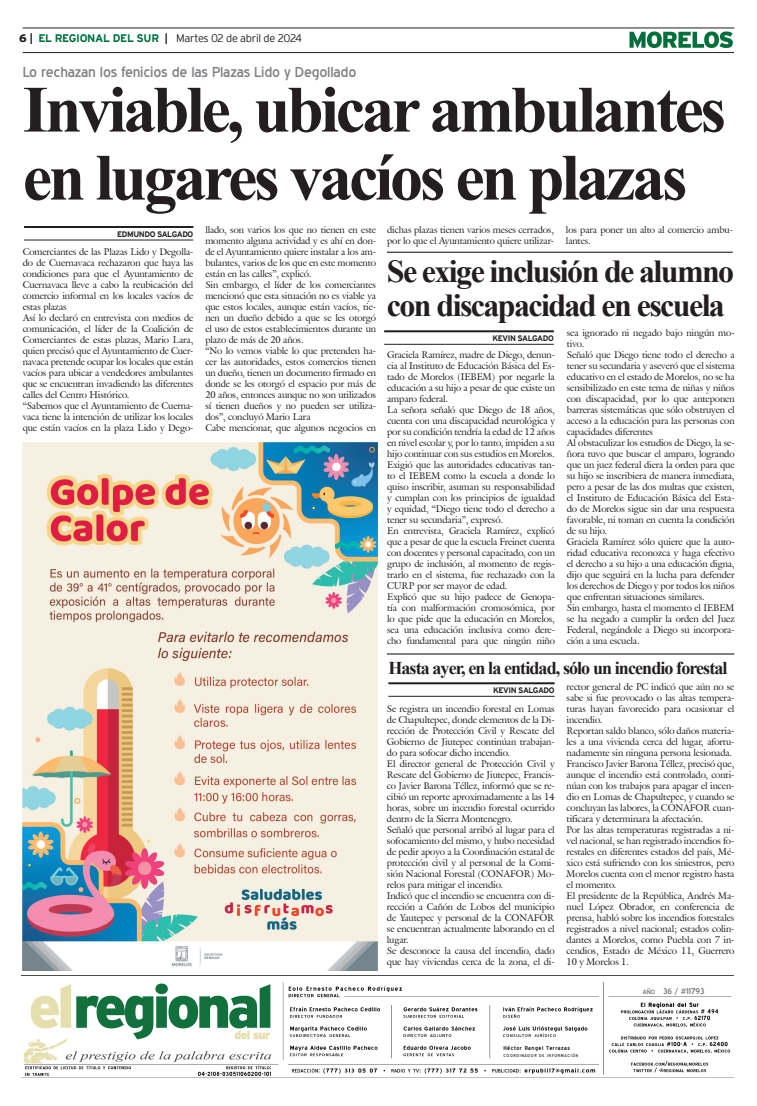
<style>
.page{position:relative;width:757px;height:1106px;background:#fff}
.page>*{position:absolute;margin:0;border:0;box-sizing:border-box;transform-origin:0 0}
.t1{font:700 66px/68px "Times New Roman";letter-spacing:-.05em;color:#231f20}
.t2{font:700 32px/34px "Times New Roman";letter-spacing:-.05em;color:#231f20}
.t3{font:700 18px "Times New Roman";letter-spacing:-.05em;color:#231f20}
.t4{font:14px "Blue Highway";letter-spacing:-.015em;color:#808285;scale:1.05 1}
.t5{font:300 11px "Interstate";letter-spacing:-.025em;color:#231f20}
.t6{font:9.5px/11px "Galliard IT Cby BT";letter-spacing:-.01em;color:#231f20}
.t7{font:700 8px "Interstate";letter-spacing:-.05em;color:#231f20}
.t8{font:8px "Blue Highway";color:#6c6d70;scale:1.1 1}
.t9{font:700 5.5px "Blue Highway";letter-spacing:.095em;color:#231f20}
.t10{font:4px "Blue Highway";letter-spacing:.18em;color:#231f20}
.s1{font-weight:900}
.s2{font-weight:700}
.s3{font-weight:700;color:#006f3c}
.s4{font-size:6px}
</style>
<div class="page">
<hr style="left:23px;top:28px;width:711px;height:1px;background:#231f20">
<hr style="left:23px;top:52px;width:711px;height:1px;background:#231f20">
<svg style="left:629px;top:31px;width:104px;height:17px"></svg>
<img style="left:21px;top:975px;width:713px;height:101px">
<img style="left:23px;top:443px;width:354px;height:527px">
<hr style="left:388px;top:682px;width:167px;height:2px;background:#231f20">
<hr style="left:388px;top:696px;width:167px;height:1px;background:#231f20">
<hr style="left:387px;top:653px;width:347px;height:1px;background:#040503">
<hr style="left:384px;top:330px;width:170px;height:2px;background:#231f20">
<hr style="left:384px;top:344px;width:170px;height:1px;background:#231f20">
<hr style="left:387px;top:252px;width:346px;height:1px;background:#040503">
<hr style="left:24px;top:226px;width:169px;height:2px;background:#231f20">
<hr style="left:24px;top:240px;width:169px;height:1px;background:#231f20">
<p class="t5" style="left:19px;top:32px;width:284px"><span class="s1">6</span> <span class="s2">|</span> <span class="s3">EL REGIONAL DEL SUR</span> <span class="s2">|</span> Martes 02 de abril de 2024</p>
<h3 class="t4" style="left:23px;top:63px;width:319px">Lo rechazan los fenicios de las Plazas Lido y Degollado</h3>
<h1 class="t1" style="left:23px;top:73px;width:705px">Inviable, ubicar ambulantes en lugares vacíos en plazas</h1>
<p class="t7" style="left:117px;top:229px;width:78px">EDMUNDO SALGADO</p>
<p class="t6" style="left:387px;top:224px;width:168px">dichas plazas tienen varios meses cerrados, por lo que el Ayuntamiento quiere utilizar-</p>
<p class="t6" style="left:566px;top:224px;width:168px">los para poner un alto al comercio ambu&shy;lantes.</p>
<p class="t6" style="left:205px;top:224px;width:172px">llado, son varios los que no tienen en este momento alguna actividad y es ahí en don&shy;de el Ayuntamiento quiere instalar a los am&shy;bulantes, varios de los que en este momento están en las calles”, explicó.<br>Sin embargo, el líder de los comerciantes mencionó que esta situación no es viable ya que estos locales, aunque están vacíos, tie&shy;nen un dueño debido a que se les otorgó el uso de estos establecimientos durante un plazo de más de 20 años.<br>“No lo vemos viable lo que pretenden ha&shy;cer las autoridades, estos comercios tienen un dueño, tienen un documento firmado en donde se les otorgó el espacio por más de 20 años, entonces aunque no son utilizados sí tienen dueños y no pueden ser utiliza&shy;dos”, concluyó Mario Lara<br>Cabe mencionar, que algunos negocios en</p>
<p class="t6" style="left:23px;top:246px;width:172px">Comerciantes de las Plazas Lido y Degolla&shy;do de Cuernavaca rechazaron que haya las condiciones para que el Ayuntamiento de Cuernavaca lleve a cabo la reubicación del comercio informal en los locales vacíos de estas plazas<br>Así lo declaró en entrevista con medios de comunicación, el líder de la Coalición de Comerciantes de estas plazas, Mario Lara, quien precisó que el Ayuntamiento de Cuer&shy;navaca pretende ocupar los locales que están vacíos para ubicar a vendedores ambulantes que se encuentran invadiendo las diferentes calles del Centro Histórico.<br>“Sabemos que el Ayuntamiento de Cuerna&shy;vaca tiene la intención de utilizar los locales que están vacíos en la plaza Lido y Dego-</p>
<h2 class="t2" style="left:387px;top:254px;width:349px">Se exige inclusión de alumno con discapacidad en escuela</h2>
<p class="t7" style="left:492px;top:333px;width:63px">KEVIN SALGADO</p>
<p class="t6" style="left:567px;top:327px;width:169px">sea ignorado ni negado bajo ningún mo&shy;tivo.<br>Señaló que Diego tiene todo el derecho a tener su secundaria y aseveró que el sistema educativo en el estado de Morelos, no se ha sensibilizado en este tema de niñas y niños con discapacidad, por lo que anteponen barreras sistemáticas que sólo obstruyen el acceso a la educación para las personas con capacidades diferentes<br>Al obstaculizar los estudios de Diego, la se&shy;ñora tuvo que buscar el amparo, logrando que un juez federal diera la orden para que su hijo se inscribiera de manera inmediata, pero a pesar de las dos multas que existen, el Instituto de Educación Básica del Esta&shy;do de Morelos sigue sin dar una respuesta favorable, ni toman en cuenta la condición de su hijo.<br>Graciela Ramírez sólo quiere que la auto&shy;ridad educativa reconozca y haga efectivo el derecho a su hijo a una educación digna, dijo que seguirá en la lucha para defender los derechos de Diego y por todos los niños que enfrentan situaciones similares.<br>Sin embargo, hasta el momento el IEBEM se ha negado a cumplir la orden del Juez Federal, negándole a Diego su incorpora&shy;ción a una escuela.</p>
<p class="t6" style="left:387px;top:349px;width:169px">Graciela Ramírez, madre de Diego, denun&shy;cia al Instituto de Educación Básica del Es&shy;tado de Morelos (IEBEM) por negarle la educación a su hijo a pesar de que existe un amparo federal.<br>La señora señaló que Diego de 18 años, cuenta con una discapacidad neurológica y por su condición tendría la edad de 12 años en nivel escolar y, por lo tanto, impiden a su hijo continuar con sus estudios en Morelos.<br>Exigió que las autoridades educativas tan&shy;to el IEBEM como la escuela a donde lo quiso inscribir, asuman su responsabilidad y cumplan con los principios de igualdad y equidad, “Diego tiene todo el derecho a tener su secundaria”, expresó.<br>En entrevista, Graciela Ramírez, explicó que a pesar de que la escuela Freinet cuenta con docentes y personal capacitado, con un grupo de inclusión, al momento de regis&shy;trarlo en el sistema, fue rechazado con la CURP por ser mayor de edad.<br>Explicó que su hijo padece de Genopa&shy;tía con malformación cromosómica, por lo que pide que la educación en Morelos, sea una educación inclusiva como dere&shy;cho fundamental para que ningún niño</p>
<h3 class="t3" style="left:388px;top:655px;width:341px">Hasta ayer, en la entidad, sólo un incendio forestal</h3>
<p class="t7" style="left:493px;top:685px;width:63px">KEVIN SALGADO</p>
<p class="t6" style="left:567px;top:680px;width:169px">rector general de PC indicó que aún no se sabe si fue provocado o las altas tempera&shy;turas hayan favorecido para ocasionar el incendio.<br>Reportan saldo blanco, sólo daños materia&shy;les a una vivienda cerca del lugar, afortu&shy;nadamente sin ninguna persona lesionada.<br>Francisco Javier Barona Téllez, precisó que, aunque el incendio está controlado, conti&shy;núan con los trabajos para apagar el incen&shy;dio en Lomas de Chapultepec, y cuando se concluyan las labores, la CONAFOR cuan&shy;tificara y determinara la afectación.<br>Por las altas temperaturas registradas a ni&shy;vel nacional, se han registrado incendios fo&shy;restales en diferentes estados del país, Mé&shy;xico está sufriendo con los siniestros, pero Morelos cuenta con el menor registro hasta el momento.<br>El presidente de la República, Andrés Ma&shy;nuel López Obrador, en conferencia de prensa, habló sobre los incendios forestales registrados a nivel nacional; estados colin&shy;dantes a Morelos, como Puebla con 7 in&shy;cendios, Estado de México 11, Guerrero 10 y Morelos 1.</p>
<p class="t6" style="left:387px;top:702px;width:169px">Se registra un incendio forestal en Lomas de Chapultepec, donde elementos de la Di&shy;rección de Protección Civil y Rescate del Gobierno de Jiutepec continúan trabajan&shy;do para sofocar dicho incendio.<br>El director general de Protección Civil y Rescate del Gobierno de Jiutepec, Francis&shy;co Javier Barona Téllez, informó que se re&shy;cibió un reporte aproximadamente a las 14 horas, sobre un incendio forestal ocurrido dentro de la Sierra Montenegro.<br>Señaló que personal arribó al lugar para el sofocamiento del mismo, y hubo necesidad de pedir apoyo a la Coordinación estatal de protección civil y al personal de la Comi&shy;sión Nacional Forestal (CONAFOR) Mo&shy;relos para mitigar el incendio.<br>Indicó que el incendio se encuentra con di&shy;rección a Cañón de Lobos del municipio de Yautepec y personal de la CONAFOR se encuentran actualmente laborando en el lugar.<br>Se desconoce la causa del incendio, dado que hay viviendas cerca de la zona, el di-</p>
<p class="t9" style="left:503px;top:1044px;width:68px">Héctor Rangel Terrazas</p>
<p class="t10" style="left:503px;top:1052px;width:76px">COORDINADOR DE INFORMACIÓN</p>
<p class="t8" style="left:643px;top:986px;width:57px"><span class="s4">AÑO</span> 36 / #11793</p>
</div>
